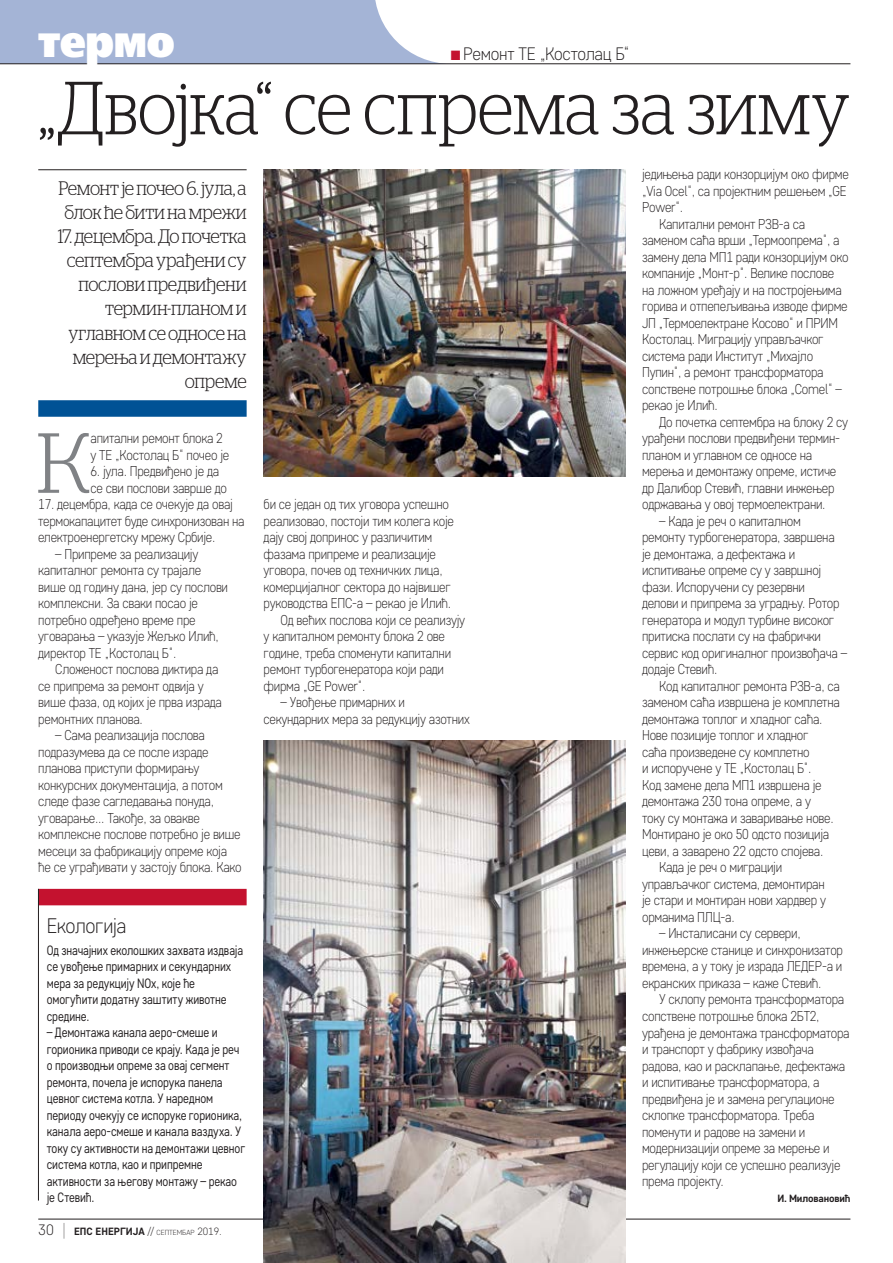
<style>
.page{position:relative;width:893px;height:1263px;background:#fff}
.page>*{position:absolute;margin:0;border:0;box-sizing:border-box;transform-origin:0 0}
.t1{font:300 84.9px "Stag LC";color:#808285}
.t2{font:300 75px "Stag LC";letter-spacing:-.005em;color:#231f20;scale:.9 1}
.t3{font:45px "Free Set Extra Bold C";letter-spacing:-.015em;color:#fff;scale:.9 1}
.t4{font:300 21px "Core Sans D25";letter-spacing:-.025em;color:#231f20;scale:.95 1}
.t5{font:300 19.5px/24px "Stag LC";letter-spacing:-.02em;color:#231f20;text-align:center;scale:.9 1}
.t6{font:300 18px "Core Sans D25";letter-spacing:-.02em;color:#231f20;scale:.95 1}
.t7{font:300 14.25px/16.5px "Core Sans D25";letter-spacing:-.02em;color:#231f20;scale:.9 1}
.t8{font:13.5px/16.5px "Core Sans D35";letter-spacing:-.01em;color:#231f20;scale:.85 1}
.t9{font:700 10.5px "Core Sans D55";letter-spacing:-.005em;color:#231f20}
.s1{color:#c4122f}
.s2{font-family:"Core Sans D25";font-weight:300;font-size:15px}
.s3{font-family:"Core Sans D15";font-weight:100;font-size:18px}
.s4{font-family:"Core Sans D25";font-weight:300}
.s5{font-family:"Core Sans D25";font-weight:300;font-size:7.35px}
</style>
<div class="page">
<hr style="left:38px;top:1219px;width:812px;height:1px;background:#231f20">
<svg style="left:0;top:0;width:451px;height:64px"></svg>
<hr style="left:0;top:64px;width:850px;height:1px;background:#231f20">
<img style="left:264px;top:740px;width:361px;height:523px">
<div style="left:38px;top:889px;width:209px;height:16px;background:#c4122f"></div>
<hr style="left:38px;top:889px;width:1px;height:311px;background:#231f20">
<hr style="left:38px;top:169px;width:209px;height:1px;background:#231f20">
<div style="left:38px;top:400px;width:209px;height:17px;background:#005295"></div>
<img style="left:264px;top:170px;width:361px;height:306px">
<h3 class="t3" style="left:38px;top:15px;width:153px">термо</h3>
<p class="t6" style="left:451px;top:43px;width:190px"><span class="s1">■</span> Ремонт ТЕ „Костолац Б“</p>
<h2 class="t2" style="left:38px;top:53px;width:904px">„Двојка“ се спрема за зиму</h2>
<h3 class="t5" style="left:58px;top:175px;width:211px">Ремонт је почео 6. јула, а блок ће бити на мрежи</h3>
<h3 class="t5" style="left:58px;top:223px;width:211px;text-align:right">17. децембра. До почетка септембра урађени су послови предвиђени термин-планом и углавном се односе на мерења и демонтажу опреме</h3>
<p class="t7" style="left:642px;top:166px;width:231px">једињења ради конзорцијум око фирме</p>
<p class="t7" style="left:642px;top:182px;width:229px">„Via Ocel“, са пројектним решењем „GE</p>
<p class="t7" style="left:642px;top:199px;width:47px">Power“.</p>
<p class="t7" style="left:659px;top:215px;width:164px">Капитални ремонт РЗВ-а са</p>
<p class="t7" style="left:642px;top:232px;width:221px">заменом саћа врши „Термоопрема“, а</p>
<p class="t7" style="left:642px;top:248px;width:231px">замену дела МП1 ради конзорцијум око</p>
<p class="t7" style="left:642px;top:265px;width:215px">компаније „Монт-р“. Велике послове</p>
<p class="t7" style="left:642px;top:281px;width:223px">на ложном уређају и на постројењима</p>
<p class="t7" style="left:642px;top:298px;width:230px">горива и отпепељивања изводе фирме</p>
<p class="t7" style="left:642px;top:314px;width:219px">ЈП „Термоелектране Косово“ и ПРИМ</p>
<p class="t7" style="left:642px;top:331px;width:203px">Костолац. Миграцију управљачког</p>
<p class="t7" style="left:642px;top:347px;width:192px">система ради Институт „Михајло</p>
<p class="t7" style="left:642px;top:364px;width:203px">Пупин“, а ремонт трансформатора</p>
<p class="t7" style="left:642px;top:380px;width:223px">сопствене потрошње блока „Comel“ –</p>
<p class="t7" style="left:642px;top:397px;width:86px">рекао је Илић.</p>
<p class="t7" style="left:659px;top:413px;width:212px">До почетка септембра на блоку 2 су</p>
<p class="t7" style="left:642px;top:430px;width:221px">урађени послови предвиђени термин-</p>
<p class="t7" style="left:642px;top:446px;width:191px">планом и углавном се односе на</p>
<p class="t7" style="left:642px;top:463px;width:217px">мерења и демонтажу опреме, истиче</p>
<p class="t7" style="left:642px;top:479px;width:215px">др Далибор Стевић, главни инжењер</p>
<p class="t7" style="left:642px;top:496px;width:205px">одржавања у овој термоелектрани.</p>
<p class="t7" style="left:642px;top:512px;width:229px;text-indent:17px">– Када је реч о капиталном ремонту турбогенератора, завршена је демонтажа, а дефектажа и испитивање опреме су у завршној фази. Испоручени су резервни<br>делови и припрема за уградњу. Ротор генератора и модул турбине високог притиска послати су на фабрички сервис код оригиналног произвођача – додаје Стевић.</p>
<p class="t7" style="left:659px;top:677px;width:203px">Код капиталног ремонта РЗВ-а, са</p>
<p class="t7" style="left:642px;top:694px;width:221px">заменом саћа извршена је комплетна</p>
<p class="t7" style="left:642px;top:710px;width:202px">демонтажа топлог и хладног саћа.</p>
<p class="t7" style="left:642px;top:727px;width:186px">Нове позиције топлог и хладног</p>
<p class="t7" style="left:642px;top:743px;width:188px">саћа произведене су комплетно</p>
<p class="t7" style="left:642px;top:760px;width:190px">и испоручене у ТЕ „Костолац Б“.</p>
<p class="t7" style="left:642px;top:776px;width:201px">Код замене дела МП1 извршена је</p>
<p class="t7" style="left:642px;top:793px;width:189px">демонтажа 230 тона опреме, а у</p>
<p class="t7" style="left:642px;top:809px;width:214px">току су монтажа и заваривање нове.</p>
<p class="t7" style="left:642px;top:826px;width:210px">Монтирано је око 50 одсто позиција</p>
<p class="t7" style="left:642px;top:842px;width:203px">цеви, а заварено 22 одсто спојева.</p>
<p class="t7" style="left:659px;top:859px;width:138px">Када је реч о миграцији</p>
<p class="t7" style="left:642px;top:875px;width:204px">управљачког система, демонтиран</p>
<p class="t7" style="left:642px;top:892px;width:206px">је стари и монтиран нови хардвер у</p>
<p class="t7" style="left:642px;top:908px;width:104px">орманима ПЛЦ-а.</p>
<p class="t7" style="left:642px;top:925px;width:225px;text-indent:17px">– Инсталисани су сервери, инжењерске станице и синхронизатор времена, а у току је израда ЛЕДЕР-а и екранских приказа – каже Стевић.</p>
<p class="t7" style="left:642px;top:991px;width:232px;text-indent:17px">У склопу ремонта трансформатора сопствене потрошње блока 2БТ2, урађена је демонтажа трансформатора и транспорт у фабрику извођача радова, као и расклапање, дефектажа и испитивање трансформатора, а предвиђена је и замена регулационе склопке трансформатора. Треба поменути и радове на замени и модернизацији опреме за мерење и регулацију који се успешно реализује према пројекту.</p>
<p class="t9" style="left:778px;top:1192px;width:74px">И. Миловановић</p>
<h1 class="t1" style="left:36px;top:401px;width:56px">К</h1>
<p class="t7" style="left:91px;top:430px;width:156px">апитални ремонт блока 2 у ТЕ „Костолац Б“ почео је</p>
<p class="t7" style="left:91px;top:463px;width:153px">6. јула. Предвиђено је да се сви послови заврше до</p>
<p class="t7" style="left:38px;top:496px;width:231px">17. децембра, када се очекује да овај термокапацитет буде синхронизован на електроенергетску мрежу Србије.</p>
<p class="t7" style="left:38px;top:545px;width:212px;text-indent:17px">– Припреме за реализацију капиталног ремонта су трајале више од годину дана, јер су послови комплексни. За сваки посао је потребно одређено време пре уговарања – указује Жељко Илић, директор ТЕ „Костолац Б“.</p>
<p class="t7" style="left:38px;top:661px;width:206px;text-indent:17px">Сложеност послова диктира да се припрема за ремонт одвија у више фаза, од којих је прва израда ремонтних планова.</p>
<p class="t7" style="left:38px;top:727px;width:227px;text-indent:17px">– Сама реализација послова подразумева да се после израде планова приступи формирању конкурсних документација, а потом следе фазе сагледавања понуда, уговарање... Такође, за овакве комплексне послове потребно је више месеци за фабрикацију опреме која ће се уграђивати у застоју блока. Како</p>
<p class="t7" style="left:264px;top:496px;width:207px">би се један од тих уговора успешно</p>
<p class="t7" style="left:264px;top:512px;width:213px">реализовао, постоји тим колега које</p>
<p class="t7" style="left:264px;top:529px;width:189px">дају свој допринос у различитим</p>
<p class="t7" style="left:264px;top:545px;width:193px">фазама припреме и реализације</p>
<p class="t7" style="left:264px;top:562px;width:201px">уговора, почев од техничких лица,</p>
<p class="t7" style="left:264px;top:578px;width:209px">комерцијалног сектора до највишег</p>
<p class="t7" style="left:264px;top:595px;width:210px">руководства ЕПС-а – рекао је Илић.</p>
<p class="t7" style="left:281px;top:611px;width:206px">Од већих послова који се реализују</p>
<p class="t7" style="left:264px;top:628px;width:203px">у капиталном ремонту блока 2 ове</p>
<p class="t7" style="left:264px;top:644px;width:210px">године, треба споменути капитални</p>
<p class="t7" style="left:264px;top:661px;width:202px">ремонт турбогенератора који ради</p>
<p class="t7" style="left:264px;top:677px;width:115px">фирмa „GE Power“.</p>
<p class="t7" style="left:264px;top:694px;width:230px;text-indent:17px">– Увођење примарних и секундарних мера за редукцију азотних</p>
<h3 class="t4" style="left:47px;top:912px;width:85px">Екологија</h3>
<p class="t8" style="left:47px;top:941px;width:233px">Од значајних еколошких захвата издваја се увођење примарних и секундарних мера за редукцију NОx, које ће омогућити додатну заштиту животне средине.</p>
<p class="t8" style="left:47px;top:1024px;width:235px">– Демонтажа канала аеро-смеше и горионика приводи се крају. Када је реч о производњи опреме за овај сегмент ремонта, почела је испорука панела цевног система котла. У наредном периоду очекују се испоруке горионика, канала аеро-смеше и канала ваздуха. У току су активности на демонтажи цевног система котла, као и припремне активности за његову монтажу – рекао је Стевић.</p>
<p class="t9" style="left:38px;top:1225px;width:185px"><span class="s2">30</span> <span class="s3">|</span> ЕПС ЕНЕРГИЈА <span class="s4">//</span> <span class="s5">септембар</span> <span class="s4">2019.</span></p>
</div>
